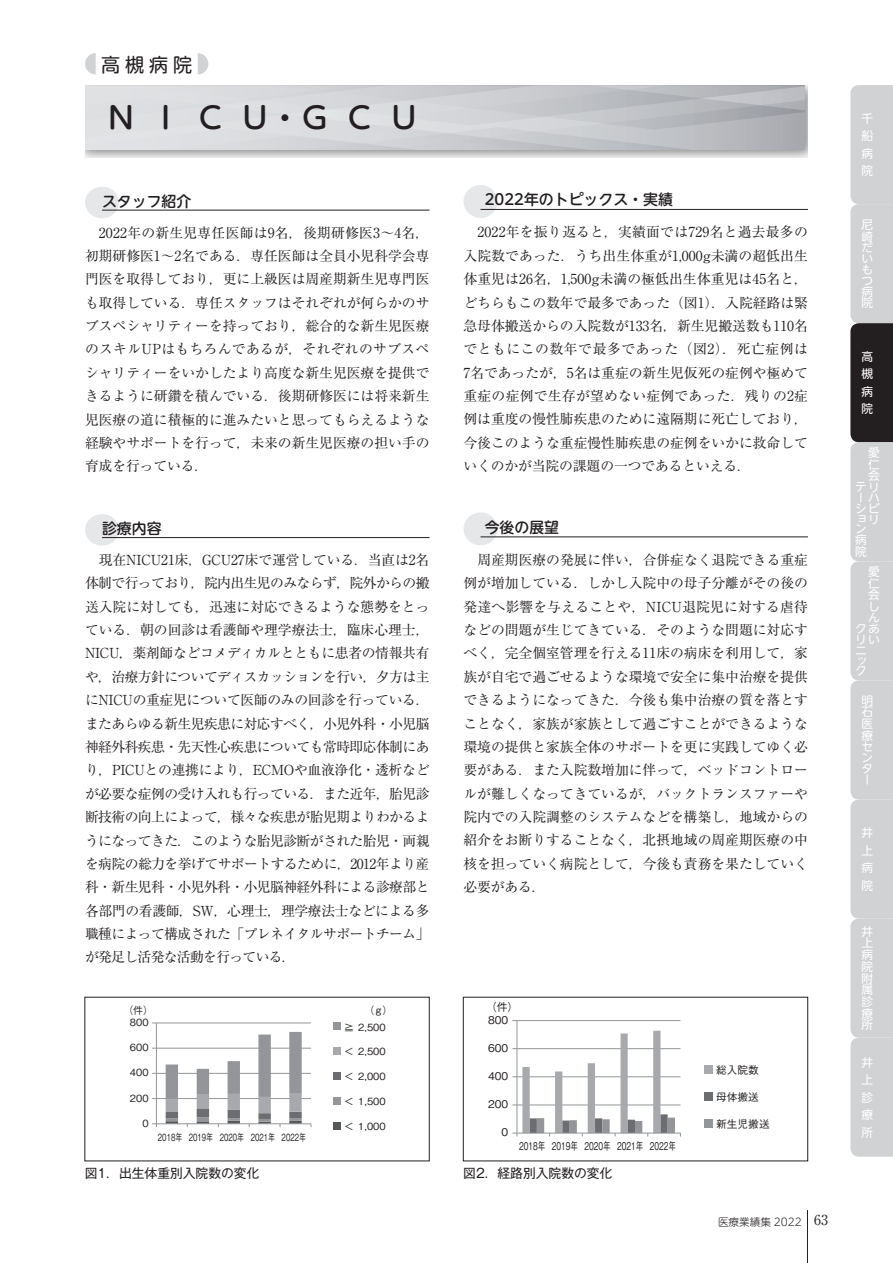
<style>
.page{position:relative;width:893px;height:1263px;background:#fff}
.page>*{position:absolute;margin:0;border:0;box-sizing:border-box;transform-origin:0 0}
.t1{font:500 29.7px "UD Shin M Go Pr 6 N";letter-spacing:.5em;color:#231f20}
.t2{font:19.2px "UD Shin M Go Pr 6 N";color:#231f20}
.t3{font:500 14.85px "UD Shin M Go Pr 6 N";color:#231f20}
.t4{font:13.8px/23.4px "Ryumin Pr 6 N";letter-spacing:-.005em;color:#231f20;text-align:justify}
.t5{font:12.75px "Gothic MB101 Pr 6 N";color:#231f20}
.t6{font:11.7px/17.5px "UD Shin M Go Pr 6 N";color:#fff;text-align:justify}
.t7{font:500 10.65px "Gothic BBB Pr 6 N";color:#231f20}
.t8{font:500 10.65px "Gothic BBB Pr 6 N";color:#231f20;scale:.7 1}
.t9{font:300 10.65px "UD Shin M Go Pr 6 N";color:#231f20}
.t10{font:500 9.9px/17px "Gothic BBB Pr 6 N";color:#231f20}
.t11{font:500 9.9px "Gothic BBB Pr 6 N";color:#231f20;scale:.7 1}
.s1{font-family:"Ryumin Pr 6 N";font-weight:400;font-size:13.8px}
</style>
<div class="page">
<hr style="left:808px;top:1210px;width:1px;height:53px;background:#231f20">
<img style="left:85px;top:85px;width:723px;height:72px">
<svg style="left:85px;top:86px;width:719px;height:63px;background:#ccced1"></svg>
<svg style="left:85px;top:53px;width:11px;height:21px"></svg>
<svg style="left:198px;top:53px;width:10px;height:21px"></svg>
<svg style="left:850px;top:85px;width:43px;height:1072px;background:#bebfc1"></svg>
<div style="left:85px;top:514px;width:34px;height:32px;background:#e6e7e9;border-radius:50%"></div>
<hr style="left:102px;top:537px;width:327px;height:1px;background:#231f20">
<div style="left:463px;top:185px;width:34px;height:33px;background:#e6e7e9;border-radius:50%"></div>
<hr style="left:480px;top:209px;width:328px;height:1px;background:#231f20">
<div style="left:463px;top:512px;width:34px;height:33px;background:#e6e7e9;border-radius:50%"></div>
<hr style="left:480px;top:537px;width:328px;height:1px;background:#231f20">
<div style="left:333px;top:1022px;width:8px;height:8px;background:#939598"></div>
<div style="left:333px;top:1047px;width:8px;height:8px;background:#a8a9ad"></div>
<div style="left:333px;top:1072px;width:8px;height:8px;background:#6c6d70"></div>
<div style="left:333px;top:1097px;width:8px;height:7px;background:#939598"></div>
<div style="left:333px;top:1122px;width:8px;height:7px;background:#57585a"></div>
<hr style="left:156px;top:1098px;width:155px;height:1px;background:#939598">
<hr style="left:156px;top:1073px;width:155px;height:1px;background:#939598">
<hr style="left:156px;top:1048px;width:155px;height:1px;background:#939598">
<hr style="left:156px;top:1023px;width:155px;height:1px;background:#939598">
<hr style="left:156px;top:1023px;width:1px;height:101px;background:#939598">
<hr style="left:156px;top:1123px;width:155px;height:1px;background:#939598">
<svg style="left:166px;top:1032px;width:136px;height:95px"></svg>
<div style="left:704px;top:1065px;width:9px;height:8px;background:#a8a9ad"></div>
<div style="left:704px;top:1092px;width:9px;height:8px;background:#6c6d70"></div>
<div style="left:704px;top:1119px;width:9px;height:8px;background:#939598"></div>
<hr style="left:517px;top:1020px;width:163px;height:1px;background:#939598">
<hr style="left:517px;top:1020px;width:1px;height:113px;background:#939598">
<svg style="left:512px;top:1031px;width:169px;height:105px"></svg>
<div style="left:463px;top:997px;width:345px;height:164px;border:1px solid #231f20"></div>
<div style="left:85px;top:187px;width:34px;height:31px;background:#e6e7e9;border-radius:50%"></div>
<hr style="left:102px;top:210px;width:327px;height:1px;background:#231f20">
<h2 class="t2" style="left:101px;top:48px;width:92px">高槻病院</h2>
<h1 class="t1" style="left:106px;top:93px;width:314px">ＮＩＣＵ・ＧＣＵ</h1>
<p class="t3" style="left:102px;top:188px;width:91px">スタッフ紹介</p>
<p class="t3" style="left:485px;top:187px;width:190px">2022年のトピックス・実績</p>
<p class="t4" style="left:85px;top:220px;width:346px;text-indent:14px">2022年の新生児専任医師は9名，後期研修医3～4名，初期研修医1～2名である．専任医師は全員小児科学会専門医を取得しており，更に上級医は周産期新生児専門医も取得している．専任スタッフはそれぞれが何らかのサブスペシャリティーを持っており，総合的な新生児医療のスキルUPはもちろんであるが，それぞれのサブスペシャリティーをいかしたより高度な新生児医療を提供できるように研鑽を積んでいる．後期研修医には将来新生児医療の道に積極的に進みたいと思ってもらえるような経験やサポートを行って，未来の新生児医療の担い手の育成を行っている．</p>
<p class="t4" style="left:463px;top:220px;width:346px;text-indent:14px">2022年を振り返ると，実績面では729名と過去最多の入院数であった．うち出生体重が1,000g未満の超低出生体重児は26名，1,500g未満の極低出生体重児は45名と，どちらもこの数年で最多であった（図1）．入院経路は緊急母体搬送からの入院数が133名，新生児搬送数も110名でともにこの数年で最多であった（図2）．死亡症例は7名であったが，5名は重症の新生児仮死の症例や極めて重症の症例で生存が望めない症例であった．残りの2症例は重度の慢性肺疾患のために遠隔期に死亡しており，今後このような重症慢性肺疾患の症例をいかに救命していくのかが当院の課題の一つであるといえる．</p>
<p class="t3" style="left:102px;top:516px;width:61px">診療内容</p>
<p class="t3" style="left:485px;top:515px;width:76px">今後の展望</p>
<p class="t4" style="left:85px;top:547px;width:346px;text-indent:14px">現在NICU21床，GCU27床で運営している．当直は2名体制で行っており，院内出生児のみならず，院外からの搬送入院に対しても，迅速に対応できるような態勢をとっている．朝の回診は看護師や理学療法士，臨床心理士，NICU，薬剤師などコメディカルとともに患者の情報共有や，治療方針についてディスカッションを行い，夕方は主にNICUの重症児について医師のみの回診を行っている．またあらゆる新生児疾患に対応すべく，小児外科・小児脳神経外科疾患・先天性心疾患についても常時即応体制にあり，PICUとの連携により，ECMOや血液浄化・透析などが必要な症例の受け入れも行っている．また近年，胎児診断技術の向上によって，様々な疾患が胎児期よりわかるようになってきた．このような胎児診断がされた胎児・両親を病院の総力を挙げてサポートするために，2012年より産科・新生児科・小児外科・小児脳神経外科による診療部と各部門の看護師，SW，心理士，理学療法士などによる多職種によって構成された「プレネイタルサポートチーム」が発足し活発な活動を行っている．</p>
<p class="t4" style="left:463px;top:547px;width:346px;text-indent:14px">周産期医療の発展に伴い，合併症なく退院できる重症例が増加している．しかし入院中の母子分離がその後の発達へ影響を与えることや，NICU退院児に対する虐待などの問題が生じてきている．そのような問題に対応すべく，完全個室管理を行える11床の病床を利用して，家族が自宅で過ごせるような環境で安全に集中治療を提供できるようになってきた．今後も集中治療の質を落とすことなく，家族が家族として過ごすことができるような環境の提供と家族全体のサポートを更に実践してゆく必要がある．また入院数増加に伴って，ベッドコントロールが難しくなってきているが，バックトランスファーや院内での入院調整のシステムなどを構築し，地域からの紹介をお断りすることなく，北摂地域の周産期医療の中核を担っていく病院として，今後も責務を果たしていく必要がある．</p>
<p class="t10" style="left:123px;top:1001px;width:31px">（件）</p>
<p class="t10" style="left:344px;top:1001px;width:50px;text-indent:20px">（g）≧ 2,500</p>
<p class="t10" style="left:344px;top:1042px;width:43px">＜ 2,500</p>
<p class="t10" style="left:344px;top:1067px;width:43px">＜ 2,000</p>
<p class="t10" style="left:344px;top:1092px;width:43px">＜ 1,500</p>
<p class="t10" style="left:344px;top:1117px;width:43px">＜ 1,000</p>
<p class="t10" style="left:130px;top:1013px;width:20px">800</p>
<p class="t10" style="left:130px;top:1038px;width:20px">600</p>
<p class="t10" style="left:130px;top:1063px;width:20px">400</p>
<p class="t10" style="left:130px;top:1089px;width:20px">200</p>
<p class="t10" style="left:143px;top:1114px;width:8px">0</p>
<p class="t11" style="left:158px;top:1129px;width:213px">2018年 2019年 2020年 2021年 2022年</p>
<p class="t7" style="left:486px;top:998px;width:33px">（件）</p>
<p class="t7" style="left:488px;top:1011px;width:22px">800</p>
<p class="t7" style="left:488px;top:1039px;width:22px">600</p>
<p class="t7" style="left:488px;top:1067px;width:22px">400</p>
<p class="t7" style="left:488px;top:1095px;width:22px">200</p>
<p class="t7" style="left:502px;top:1124px;width:8px">0</p>
<p class="t8" style="left:519px;top:1138px;width:226px">2018年 2019年 2020年 2021年 2022年</p>
<p class="t7" style="left:716px;top:1062px;width:44px">総入院数</p>
<p class="t7" style="left:716px;top:1088px;width:44px">母体搬送</p>
<p class="t7" style="left:716px;top:1115px;width:55px">新生児搬送</p>
<p class="t5" style="left:85px;top:1162px;width:176px">図1．出生体重別入院数の変化</p>
<p class="t5" style="left:463px;top:1162px;width:151px">図2．経路別入院数の変化</p>
<p class="t9" style="left:718px;top:1213px;width:112px">医療業績集 2022 <span class="s1">63</span></p>
<p class="t6" style="left:862px;top:109px;width:13px">千船病院</p>
<p class="t6" style="left:862px;top:218px;width:13px;line-height:11.2px">尼崎だいもつ病院</p>
<p class="t6" style="left:862px;top:347px;width:13px">高槻病院</p>
<p class="t6" style="left:855px;top:446px;width:26px;line-height:11.1px;text-align:right">愛仁会テリハシビョリ</p>
<p class="t6" style="left:855px;top:488px;width:8px">ー</p>
<p class="t6" style="left:855px;top:522px;width:13px;line-height:11.6px">ン病院</p>
<p class="t6" style="left:868px;top:562px;width:13px">愛</p>
<p class="t6" style="left:868px;top:574px;width:13px">仁</p>
<p class="t6" style="left:868px;top:585px;width:13px">会</p>
<p class="t6" style="left:868px;top:597px;width:12px">し</p>
<p class="t6" style="left:868px;top:608px;width:13px">ん</p>
<p class="t6" style="left:855px;top:619px;width:25px">クあ</p>
<p class="t6" style="left:855px;top:630px;width:25px">リい</p>
<p class="t6" style="left:855px;top:641px;width:12px">ニ</p>
<p class="t6" style="left:855px;top:654px;width:12px;line-height:10.4px">ック</p>
<p class="t6" style="left:862px;top:694px;width:13px;line-height:11.4px">明石医療センター</p>
<p class="t6" style="left:862px;top:823px;width:13px">井上病院</p>
<p class="t6" style="left:862px;top:925px;width:13px;line-height:11.7px">井上病院附属診療所</p>
<p class="t6" style="left:862px;top:1052px;width:13px">井上診療所</p>
</div>
